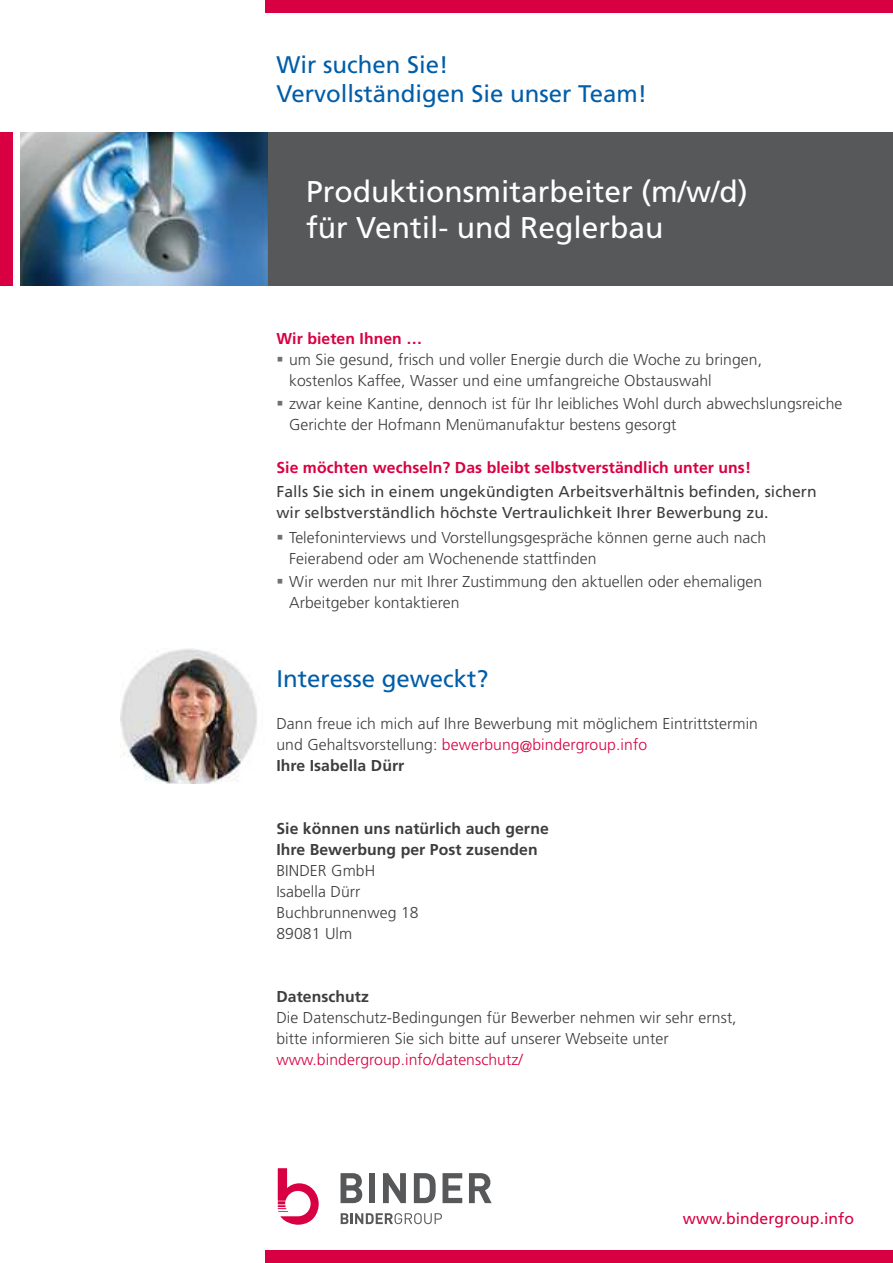
<style>
.page{position:relative;width:893px;height:1263px;background:#fff}
.page>*{position:absolute;margin:0;border:0;box-sizing:border-box;transform-origin:0 0}
.t1{font:30px/36px "Frutiger LT Std";color:#fff}
.t2{font:24px/28.5px "Frutiger LT Std";color:#005da8}
.t3{font:300 15.75px/21px "Frutiger LT Std";letter-spacing:.005em;color:#3d3d3f}
.t4{font:15.75px/21px "Frutiger LT Std";letter-spacing:.005em;color:#3d3d3f}
.t5{font:700 15.75px "Frutiger LT Std";letter-spacing:.005em;color:#d80042}
.t6{font:700 15.75px/21px "Frutiger LT Std";letter-spacing:.005em;color:#3d3d3f}
.t7{font:300 15.75px "Frutiger LT Std";letter-spacing:.005em;color:#d80042}
.t8{font:15.75px "Frutiger LT Std";letter-spacing:.005em;color:#d80042}
.s1{color:#6f7072}
.s2{color:#d80042}
.s3{font-weight:700}
</style>
<div class="page">
<img style="left:121px;top:649px;width:136px;height:134px">
<div style="left:266px;top:1250px;width:627px;height:13px;background:#d80042"></div>
<div style="left:43px;top:132px;width:850px;height:153px;background:#57585a"></div>
<div style="left:0;top:132px;width:13px;height:153px;background:#d80042"></div>
<div style="left:266px;top:0;width:627px;height:13px;background:#d80042"></div>
<img style="left:20px;top:132px;width:247px;height:153px">
<svg style="left:341px;top:1173px;width:21px;height:30px"></svg>
<div style="left:369px;top:1173px;width:6px;height:30px;background:#57585a"></div>
<svg style="left:383px;top:1173px;width:23px;height:30px"></svg>
<svg style="left:414px;top:1173px;width:22px;height:30px"></svg>
<svg style="left:443px;top:1173px;width:19px;height:30px"></svg>
<svg style="left:469px;top:1173px;width:23px;height:30px"></svg>
<svg style="left:341px;top:1213px;width:101px;height:11px"></svg>
<svg style="left:278px;top:1168px;width:41px;height:57px"></svg>
<h2 class="t2" style="left:276px;top:53px;width:372px">Wir suchen Sie!<br>Vervollständigen Sie unser Team!</h2>
<h1 class="t1" style="left:306px;top:176px;width:443px">Produktionsmitarbeiter (m/w/d) für Ventil- und Reglerbau</h1>
<p class="t5" style="left:276px;top:331px;width:147px">Wir bieten Ihnen …</p>
<p class="t3" style="left:289px;top:351px;width:474px;text-indent:-13px"><span class="s1">▪</span> um Sie gesund, frisch und voller Energie durch die Woche zu bringen, kostenlos Kaffee, Wasser und eine umfangreiche Obstauswahl</p>
<p class="t3" style="left:289px;top:394px;width:555px;text-indent:-13px"><span class="s1">▪</span> zwar keine Kantine, dennoch ist für Ihr leibliches Wohl durch abwechslungsreiche<br>Gerichte der Hofmann Menümanufaktur bestens gesorgt</p>
<p class="t5" style="left:276px;top:461px;width:476px">Sie möchten wechseln? Das bleibt selbstverständlich unter uns!</p>
<p class="t4" style="left:276px;top:483px;width:542px">Falls Sie sich in einem ungekündigten Arbeitsverhältnis befinden, sichern wir selbstverständlich höchste Vertraulichkeit Ihrer Bewerbung zu.</p>
<p class="t3" style="left:289px;top:528px;width:479px;text-indent:-13px"><span class="s1">▪</span> Telefoninterviews und Vorstellungsgespräche können gerne auch nach<br>Feierabend oder am Wochenende stattfinden</p>
<p class="t3" style="left:289px;top:572px;width:475px;text-indent:-13px"><span class="s1">▪</span> Wir werden nur mit Ihrer Zustimmung den aktuellen oder ehemaligen<br>Arbeitgeber kontaktieren</p>
<h2 class="t2" style="left:276px;top:666px;width:214px">Interesse geweckt?</h2>
<p class="t3" style="left:276px;top:714px;width:483px">Dann freue ich mich auf Ihre Bewerbung mit möglichem Eintrittstermin und Gehaltsvorstellung: <span class="s2">bewerbung@bindergroup.info<br></span><span class="s3">Ihre Isabella Dürr</span></p>
<p class="t6" style="left:276px;top:819px;width:274px">Sie können uns natürlich auch gerne<br>Ihre Bewerbung per Post zusenden</p>
<p class="t3" style="left:276px;top:861px;width:144px">BINDER GmbH<br>Isabella Dürr<br>Buchbrunnenweg 18<br>89081 Ulm</p>
<p class="t6" style="left:276px;top:987px;width:94px">Datenschutz</p>
<p class="t3" style="left:276px;top:1008px;width:462px">Die Datenschutz-Bedingungen für Bewerber nehmen wir sehr ernst, bitte informieren Sie sich bitte auf unserer Webseite unter</p>
<p class="t7" style="left:276px;top:1053px;width:248px">www.bindergroup.info/datenschutz/</p>
<p class="t8" style="left:683px;top:1211px;width:173px">www.bindergroup.info</p>
</div>
